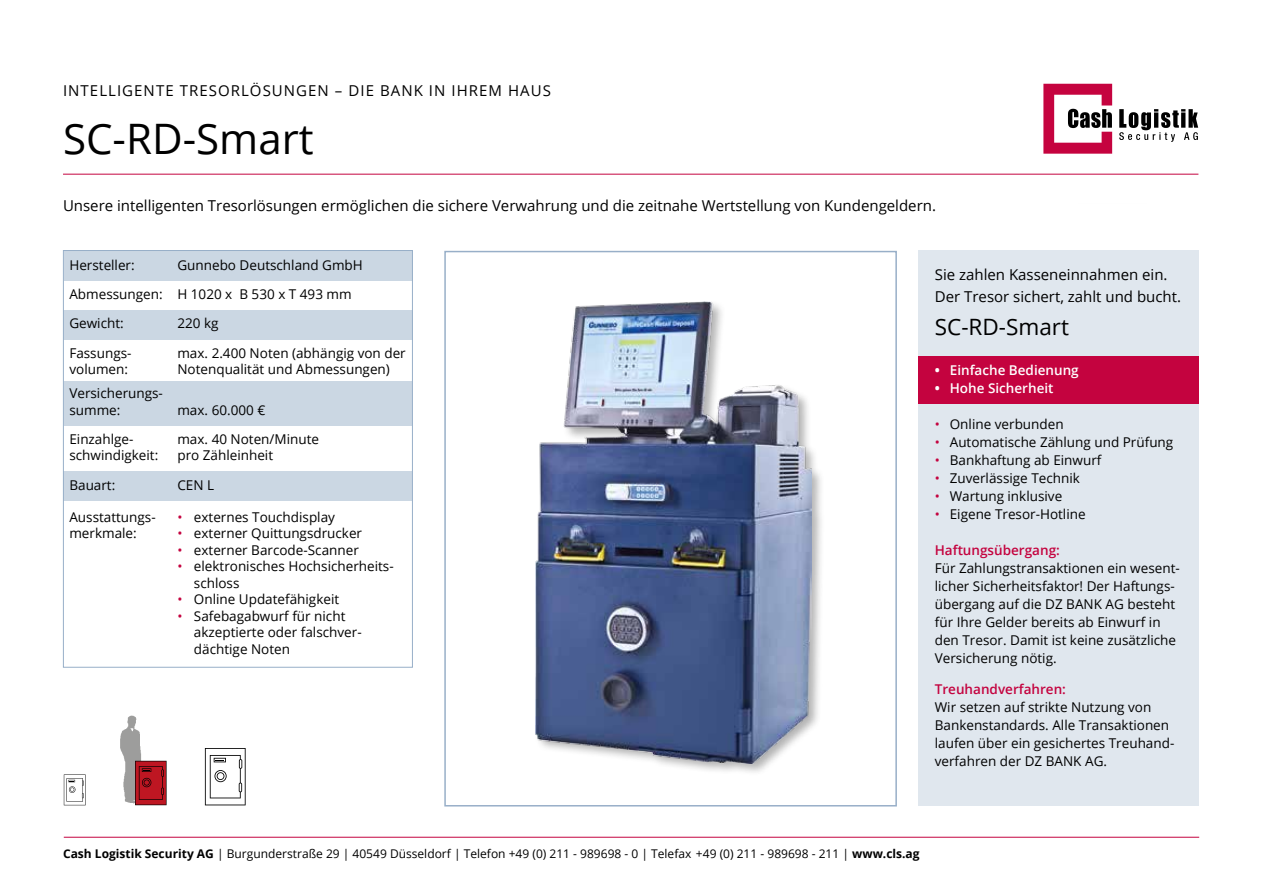
<style>
.page{position:relative;width:1263px;height:893px;background:#fff}
.page>*{position:absolute;margin:0;border:0;box-sizing:border-box;transform-origin:0 0}
.t1{font:42px "Open Sans";color:#000}
.t2{font:22.5px "Open Sans";color:#000}
.t3{font:15px/21.6px "Open Sans";color:#000}
.t4{font:15px "Open Sans";letter-spacing:.07em;color:#000}
.t5{font:13.5px/18px "Open Sans";color:#000}
.t6{font:600 13.5px "Open Sans";color:#c4033f}
.t7{font:600 13.5px "Open Sans";color:#fff}
.t8{font:12px "Open Sans";color:#000}
.s1{color:#c4033f}
.s2{font-weight:700}
</style>
<div class="page">
<div style="left:444px;top:251px;width:453px;height:555px;border:2px solid #98afc8"></div>
<hr style="left:63px;top:174px;width:1135px;height:1px;background:#c4033f">
<div style="left:63px;top:310px;width:350px;height:29px;background:#cbd7e3"></div>
<div style="left:64px;top:381px;width:348px;height:45px;background:#cbd7e3"></div>
<div style="left:63px;top:471px;width:349px;height:29px;background:#cbd7e3"></div>
<div style="left:64px;top:251px;width:349px;height:30px;background:#cbd7e3"></div>
<div style="left:63px;top:250px;width:350px;height:418px;border:1px solid #98afc8"></div>
<svg style="left:1043px;top:84px;width:69px;height:70px"></svg>
<svg style="left:1119px;top:109px;width:79px;height:33px"></svg>
<div style="left:533px;top:300px;width:292px;height:477px;background:#000;opacity:.3"></div>
<img style="left:536px;top:302px;width:276px;height:461px">
<div style="left:918px;top:250px;width:280px;height:556px;background:#e0e7ee"></div>
<div style="left:918px;top:356px;width:280px;height:48px;background:#c4033f"></div>
<hr style="left:64px;top:837px;width:1135px;height:1px;background:#c4033f">
<img style="left:120px;top:715px;width:33px;height:89px">
<svg style="left:64px;top:774px;width:22px;height:31px"></svg>
<svg style="left:135px;top:761px;width:32px;height:44px"></svg>
<svg style="left:205px;top:748px;width:41px;height:57px"></svg>
<p class="t4" style="left:63px;top:80px;width:489px">INTELLIGENTE TRESORLÖSUNGEN – DIE BANK IN IHREM HAUS</p>
<h1 class="t1" style="left:63px;top:110px;width:252px">SC-RD-Smart</h1>
<p class="t3" style="left:63px;top:194px;width:874px">Unsere intelligenten Tresorlösungen ermöglichen die sichere Verwahrung und die zeitnahe Wertstellung von Kundengeldern.</p>
<p class="t5" style="left:69px;top:250px;width:295px;line-height:29.1px;text-indent:108px">Gunnebo Deutschland GmbH<br>Abmessungen: H 1020 x B 530 x T 493 mm<br>Gewicht:</p>
<p class="t5" style="left:69px;top:256px;width:67px">Hersteller:</p>
<p class="t5" style="left:177px;top:314px;width:43px">220 kg</p>
<p class="t5" style="left:69px;top:343px;width:64px">Fassungs-</p>
<p class="t5" style="left:177px;top:343px;width:230px">max. 2.400 Noten (abhängig von der</p>
<p class="t5" style="left:69px;top:360px;width:60px">volumen:</p>
<p class="t5" style="left:177px;top:360px;width:214px">Notenqualität und Abmessungen)</p>
<p class="t5" style="left:69px;top:385px;width:95px;line-height:16.5px">Versicherungs&shy;summe:</p>
<p class="t5" style="left:177px;top:400px;width:89px">max. 60.000 €</p>
<p class="t5" style="left:69px;top:429px;width:66px">Einzahlge-</p>
<p class="t5" style="left:177px;top:429px;width:143px">max. 40 Noten/Minute</p>
<p class="t5" style="left:69px;top:446px;width:90px">schwindigkeit:</p>
<p class="t5" style="left:177px;top:446px;width:97px">pro Zähleinheit</p>
<p class="t5" style="left:69px;top:476px;width:47px">Bauart:</p>
<p class="t5" style="left:177px;top:476px;width:38px">CEN L</p>
<p class="t5" style="left:69px;top:507px;width:88px">Ausstattungs-</p>
<p class="t5" style="left:177px;top:507px;width:159px"><span class="s1">•</span> externes Touchdisplay</p>
<p class="t5" style="left:69px;top:524px;width:69px">merkmale:</p>
<p class="t5" style="left:177px;top:524px;width:186px"><span class="s1">•</span> externer Quittungsdrucker</p>
<p class="t5" style="left:177px;top:540px;width:183px"><span class="s1">•</span> externer Barcode-Scanner</p>
<p class="t5" style="left:194px;top:558px;width:201px;line-height:16.5px;text-indent:-16px"><span class="s1">•</span> elektronisches Hochsicherheits&shy;schloss</p>
<p class="t5" style="left:177px;top:590px;width:163px"><span class="s1">•</span> Online Updatefähigkeit</p>
<p class="t5" style="left:194px;top:607px;width:169px;line-height:16.5px;text-indent:-16px"><span class="s1">•</span> Safebagabwurf für nicht akzeptierte oder falschver&shy;dächtige Noten</p>
<p class="t3" style="left:935px;top:264px;width:248px">Sie zahlen Kasseneinnahmen ein.<br>Der Tresor sichert, zahlt und bucht.</p>
<h2 class="t2" style="left:935px;top:312px;width:136px">SC-RD-Smart</h2>
<p class="t7" style="left:935px;top:361px;width:146px"><span class="s2">•</span> Einfache Bedienung</p>
<p class="t7" style="left:935px;top:379px;width:120px"><span class="s2">•</span> Hohe Sicherheit</p>
<p class="t5" style="left:935px;top:415px;width:130px"><span class="s1">•</span> Online verbunden</p>
<p class="t5" style="left:935px;top:433px;width:240px"><span class="s1">•</span> Automatische Zählung und Prüfung</p>
<p class="t5" style="left:935px;top:451px;width:168px"><span class="s1">•</span> Bankhaftung ab Einwurf</p>
<p class="t5" style="left:935px;top:469px;width:147px"><span class="s1">•</span> Zuverlässige Technik</p>
<p class="t5" style="left:935px;top:487px;width:129px"><span class="s1">•</span> Wartung inklusive</p>
<p class="t5" style="left:935px;top:505px;width:152px"><span class="s1">•</span> Eigene Tresor-Hotline</p>
<p class="t6" style="left:935px;top:541px;width:127px">Haftungsübergang:</p>
<p class="t5" style="left:935px;top:559px;width:246px">Für Zahlungstransaktionen ein wesent&shy;licher Sicherheitsfaktor! Der Haftungs&shy;übergang auf die DZ BANK AG besteht für Ihre Gelder bereits ab Einwurf in den Tresor. Damit ist keine zusätzliche Versicherung nötig.</p>
<p class="t6" style="left:935px;top:680px;width:133px">Treuhandverfahren:</p>
<p class="t5" style="left:935px;top:698px;width:241px">Wir setzen auf strikte Nutzung von Bankenstandards. Alle Transaktionen laufen über ein gesichertes Treuhand&shy;verfahren der DZ BANK AG.</p>
<p class="t8" style="left:63px;top:845px;width:858px"><span class="s2">Cash Logistik Security AG</span> | Burgunderstraße 29 | 40549 Düsseldorf | Telefon +49 (0) 211 - 989698 - 0 | Telefax +49 (0) 211 - 989698 - 211 | <span class="s2">www.cls.ag</span></p>
</div>
